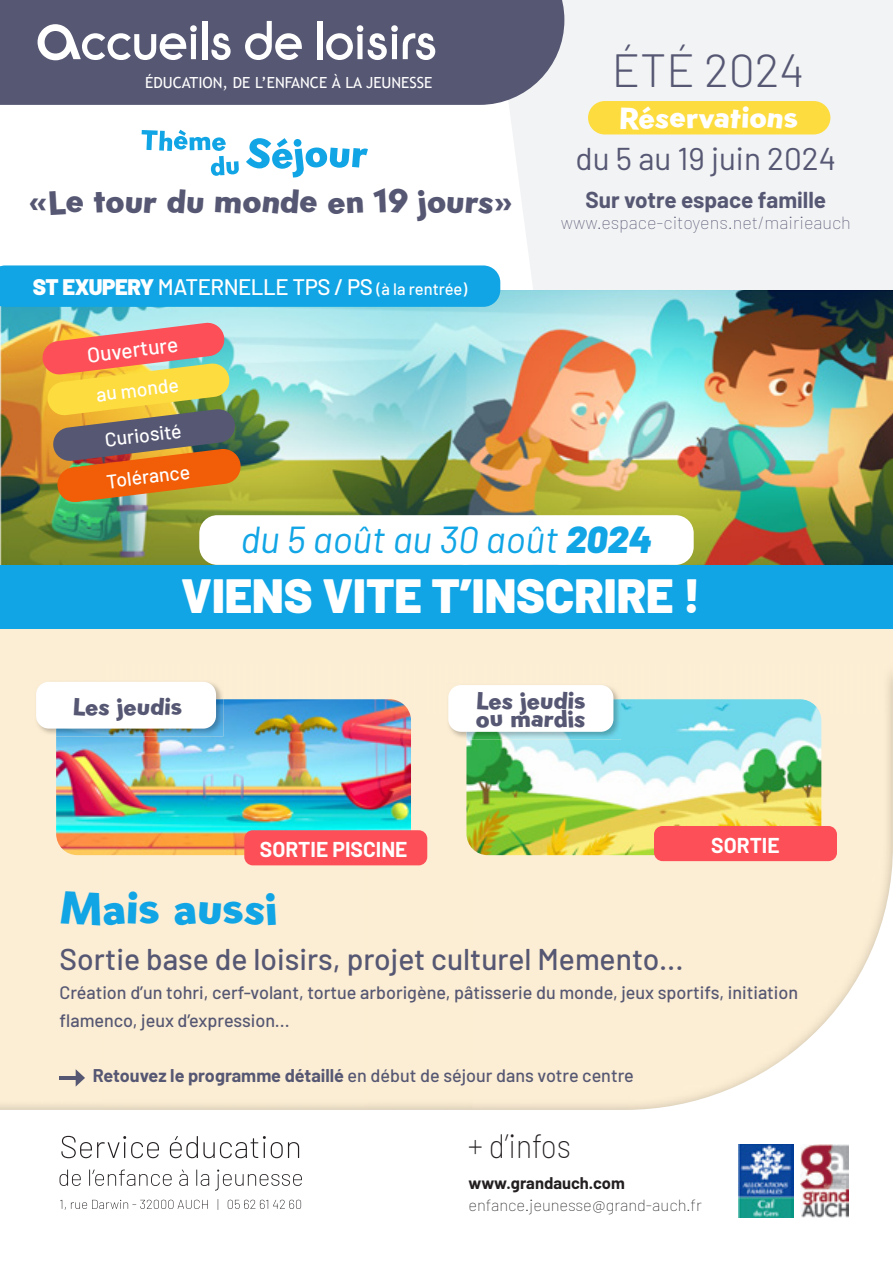
<style>
.page{position:relative;width:893px;height:1263px;background:#fff}
.page>*{position:absolute;margin:0;border:0;box-sizing:border-box;transform-origin:0 0}
.t1{font:57.3px "ITC Ronda Com";color:#fff}
.t2{font:900 48px "Barlow";color:#fff}
.t3{font:300 46.5px "Barlow";color:#565773}
.t4{font:45px "Gambado Sans Forte";color:#11a5e5}
.t5{font:italic 37.5px "Barlow";color:#11a5e5}
.t6{font:33px "Gambado Sans Forte";color:#565773}
.t7{font:200 33px "Barlow";color:#231f20;scale:.91 1}
.t8{font:31.5px "Barlow";color:#565773}
.t9{font:500 30px "Barlow";color:#565773}
.t10{font:30px "Gambado Sans Forte";color:#fff}
.t11{font:24px/18px "Gambado Sans Forte";color:#565773}
.t12{font:500 22.5px "Barlow";letter-spacing:-.02em;color:#fff}
.t13{font:700 22.5px "Barlow";color:#565773}
.t14{font:700 21px "Barlow";color:#fff}
.t15{font:500 21px "Barlow";color:#fff}
.t16{font:500 19.5px "Barlow";color:#fff}
.t17{font:500 18px/28.5px "Barlow";color:#565773}
.t18{font:100 18px "Barlow";color:#565773}
.t19{font:100 16.5px "Barlow";color:#231f20}
.t20{font:700 16.5px "Barlow";color:#231f20}
.t21{font:15.3px "Trebuchet MS";color:#fff}
.s1{font-size:77.4px}
.s2{font-weight:900}
.s3{font-size:16.5px}
.s4{font-weight:700}
</style>
<div class="page">
<div style="left:500px;top:0;width:393px;height:290px;background:#f2f3f4"></div>
<div style="left:588px;top:101px;width:242px;height:33px;background:#fddc3f;border-radius:17px"></div>
<img style="left:0;top:290px;width:893px;height:275px">
<div style="left:0;top:595px;width:893px;height:540px;background:#fceed4"></div>
<svg style="left:0;top:676px;width:893px;height:542px"></svg>
<svg style="left:42px;top:322px;width:199px;height:180px;background:#c68b4e"></svg>
<div style="left:0;top:565px;width:893px;height:64px;background:#11a5e5"></div>
<div style="left:199px;top:515px;width:495px;height:50px;background:#fff;border-radius:18px"></div>
<svg style="left:142px;top:130px;width:97px;height:46px"></svg>
<svg style="left:246px;top:138px;width:122px;height:39px"></svg>
<svg style="left:60px;top:1199px;width:241px;height:11px"></svg>
<svg style="left:60px;top:1169px;width:242px;height:21px"></svg>
<svg style="left:61px;top:1136px;width:238px;height:22px"></svg>
<hr style="left:60px;top:1076px;width:18px;height:3px;background:#565773">
<svg style="left:76px;top:1069px;width:9px;height:18px"></svg>
<div style="left:0;top:265px;width:500px;height:42px;background:#11a5e5"></div>
<div style="left:0;top:0;width:564px;height:105px;background:#565773"></div>
<img style="left:800px;top:1144px;width:48px;height:73px">
<img style="left:739px;top:1144px;width:54px;height:74px">
<img style="left:56px;top:699px;width:355px;height:156px">
<img style="left:34px;top:680px;width:189px;height:56px">
<img style="left:56px;top:699px;width:167px;height:37px">
<div style="left:36px;top:682px;width:180px;height:47px;background:#fff;border-radius:13px"></div>
<div style="left:244px;top:830px;width:183px;height:35px;background:#fd4f58;border-radius:9px"></div>
<img style="left:466px;top:699px;width:355px;height:156px">
<img style="left:447px;top:683px;width:174px;height:56px">
<img style="left:466px;top:699px;width:155px;height:40px">
<div style="left:448px;top:685px;width:165px;height:47px;background:#fff;border-radius:13px"></div>
<div style="left:654px;top:826px;width:183px;height:35px;background:#fd4f58;border-radius:9px"></div>
<h1 class="t1" style="left:36px;top:9px;width:402px"><span class="s1">a</span>ccueils de loisirs</h1>
<p class="t21" style="left:145px;top:72px;width:289px">ÉDUCATION, DE L’ENFANCE À LA JEUNESSE</p>
<h3 class="t6" style="left:28px;top:180px;width:486px">«Le tour du monde en 19 jours»</h3>
<p class="t12" style="left:33px;top:270px;width:436px"><span class="s2">ST EXUPERY</span> MATERNELLE TPS / PS <span class="s3">(à la rentrée)</span></p>
<p class="t15" style="left:85px;top:340px;width:93px;rotate:-7deg">Ouverture</p>
<p class="t16" style="left:95px;top:380px;width:84px;rotate:-7deg">au monde</p>
<p class="t16" style="left:103px;top:426px;width:79px;rotate:-7deg">Curiosité</p>
<p class="t16" style="left:105px;top:467px;width:85px;rotate:-7deg">Tolérance</p>
<h3 class="t3" style="left:612px;top:37px;width:194px">ÉTÉ 2024</h3>
<h3 class="t10" style="left:619px;top:98px;width:180px">Réservations</h3>
<h3 class="t8" style="left:575px;top:136px;width:262px">du 5 au 19 juin 2024</h3>
<p class="t13" style="left:585px;top:183px;width:242px">Sur votre espace famille</p>
<p class="t18" style="left:561px;top:209px;width:292px">www.espace-citoyens.net/mairieauch</p>
<h3 class="t5" style="left:240px;top:512px;width:413px">du 5 août au 30 août <span class="s2">2024</span></h3>
<h2 class="t2" style="left:181px;top:559px;width:521px">VIENS VITE T’INSCRIRE !</h2>
<h3 class="t11" style="left:73px;top:697px;width:111px">Les jeudis</h3>
<p class="t14" style="left:260px;top:834px;width:149px">SORTIE PISCINE</p>
<h3 class="t11" style="left:476px;top:691px;width:111px">Les jeudis ou mardis</h3>
<p class="t14" style="left:711px;top:830px;width:70px">SORTIE</p>
<h3 class="t4" style="left:60px;top:879px;width:219px">Mais aussi</h3>
<h3 class="t9" style="left:60px;top:938px;width:626px">Sortie base de loisirs, projet culturel Memento...</h3>
<p class="t17" style="left:60px;top:977px;width:740px">Création d’un tohri, cerf-volant, tortue arborigène, pâtisserie du monde, jeux sportifs, initiation flamenco, jeux d’expression...</p>
<p class="t17" style="left:93px;top:1059px;width:543px"><span class="s4">Retouvez le programme détaillé</span> en début de séjour dans votre centre</p>
<h3 class="t7" style="left:468px;top:1123px;width:115px">+ d’infos</h3>
<p class="t20" style="left:468px;top:1170px;width:158px">www.grandauch.com</p>
<p class="t19" style="left:468px;top:1193px;width:235px">enfance.jeunesse@grand-auch.fr</p>
</div>
